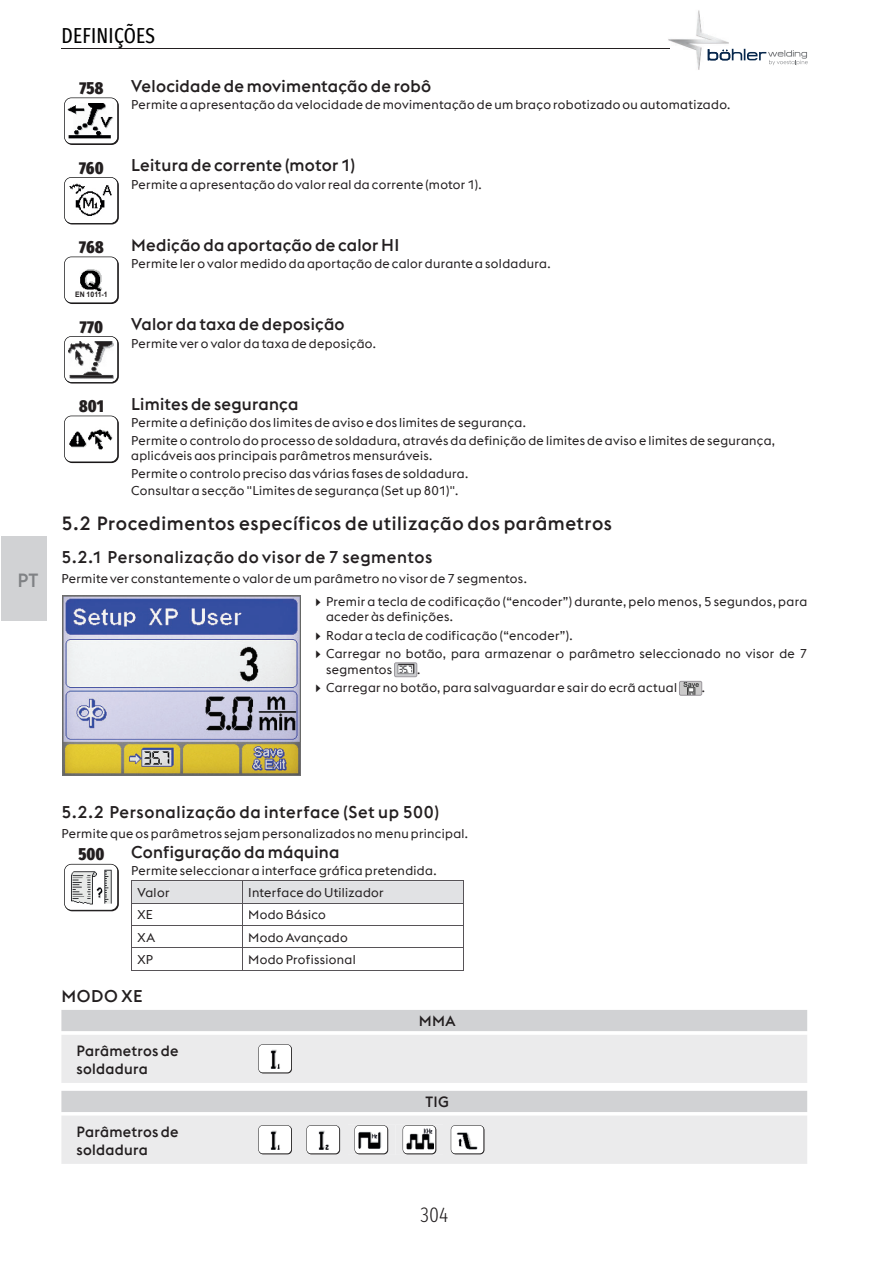
<style>
.page{position:relative;width:893px;height:1263px;background:#fff}
.page>*{position:absolute;margin:0;border:0;box-sizing:border-box;transform-origin:0 0}
.t1{font:extra-condensed 21.15px "Fira Sans";letter-spacing:.01em;color:#000001}
.t2{font:300 extra-condensed 21.15px "Fira Sans";color:#231f20}
.t3{font:500 19.05px "voestalpine";letter-spacing:.03em;color:#231f20}
.t4{font:500 19.05px "voestalpine";color:#808285}
.t5{font:500 16.95px "voestalpine";letter-spacing:.015em;color:#231f20}
.t6{font:500 16.95px "voestalpine";letter-spacing:.035em;color:#231f20}
.t7{font:900 extra-condensed 16.95px "Fira Sans";letter-spacing:.01em;color:#231f20}
.t8{font:500 14.85px/18.1px "voestalpine";letter-spacing:.02em;color:#231f20}
.t9{font:12.75px/17.4px "voestalpine";letter-spacing:.025em;color:#231f20}
.t10{font:700 7.5px "Arial";color:#231f20;scale:.92 1}
</style>
<div class="page">
<hr style="left:61px;top:48px;width:608px;height:1px;background:#231f20">
<img style="left:668px;top:10px;width:61px;height:60px">
<svg style="left:708px;top:49px;width:100px;height:16px"></svg>
<div style="left:1px;top:537px;width:45px;height:84px;background:#d1d2d4"></div>
<div style="left:61px;top:1010px;width:746px;height:21px;background:#d1d2d4"></div>
<div style="left:61px;top:1091px;width:746px;height:21px;background:#d1d2d4"></div>
<svg style="left:65px;top:98px;width:54px;height:47px"></svg>
<svg style="left:64px;top:98px;width:54px;height:46px"></svg>
<img style="left:68px;top:103px;width:46px;height:36px">
<svg style="left:64px;top:177px;width:54px;height:47px"></svg>
<img style="left:68px;top:183px;width:46px;height:36px">
<svg style="left:65px;top:257px;width:54px;height:47px"></svg>
<svg style="left:64px;top:257px;width:54px;height:46px"></svg>
<img style="left:68px;top:262px;width:46px;height:37px">
<svg style="left:65px;top:337px;width:54px;height:47px"></svg>
<svg style="left:64px;top:336px;width:54px;height:47px"></svg>
<img style="left:69px;top:342px;width:44px;height:36px">
<svg style="left:65px;top:416px;width:54px;height:47px"></svg>
<svg style="left:64px;top:416px;width:54px;height:46px"></svg>
<img style="left:68px;top:421px;width:46px;height:37px">
<img style="left:63px;top:596px;width:238px;height:180px">
<img style="left:394px;top:663px;width:23px;height:14px">
<div style="left:394px;top:663px;width:23px;height:14px;border:1px solid #9b979d;border-radius:2px"></div>
<img style="left:679px;top:681px;width:23px;height:14px">
<div style="left:679px;top:681px;width:23px;height:14px;border:1px solid #9b979d;border-radius:2px"></div>
<svg style="left:65px;top:865px;width:54px;height:46px"></svg>
<svg style="left:64px;top:864px;width:54px;height:46px"></svg>
<img style="left:68px;top:869px;width:46px;height:37px">
<svg style="left:131px;top:880px;width:333px;height:1px"></svg>
<hr style="left:131px;top:970px;width:111px;height:1px;background:#575357">
<svg style="left:131px;top:881px;width:333px;height:89px"></svg>
<hr style="left:242px;top:970px;width:222px;height:1px;background:#575357">
<div style="left:137px;top:888px;width:32px;height:9px;background:#e1e2e4"></div>
<div style="left:249px;top:888px;width:134px;height:9px;background:#e1e2e4"></div>
<div style="left:138px;top:910px;width:14px;height:9px;background:#fff"></div>
<div style="left:249px;top:910px;width:76px;height:10px;background:#fff"></div>
<div style="left:138px;top:933px;width:17px;height:9px;background:#fff"></div>
<div style="left:249px;top:933px;width:98px;height:10px;background:#fff"></div>
<div style="left:138px;top:955px;width:15px;height:9px;background:#fff"></div>
<div style="left:249px;top:955px;width:106px;height:9px;background:#fff"></div>
<img style="left:251px;top:1044px;width:48px;height:30px">
<svg style="left:259px;top:1045px;width:33px;height:28px"></svg>
<svg style="left:258px;top:1044px;width:33px;height:29px"></svg>
<img style="left:260px;top:1048px;width:29px;height:22px">
<img style="left:251px;top:1125px;width:241px;height:30px">
<svg style="left:259px;top:1126px;width:33px;height:28px"></svg>
<svg style="left:258px;top:1125px;width:33px;height:29px"></svg>
<img style="left:260px;top:1129px;width:29px;height:22px">
<svg style="left:306px;top:1125px;width:34px;height:29px"></svg>
<img style="left:309px;top:1129px;width:28px;height:22px">
<svg style="left:354px;top:1125px;width:34px;height:29px"></svg>
<img style="left:357px;top:1129px;width:28px;height:22px">
<svg style="left:403px;top:1125px;width:33px;height:29px"></svg>
<img style="left:405px;top:1129px;width:28px;height:22px">
<svg style="left:451px;top:1125px;width:33px;height:29px"></svg>
<img style="left:453px;top:1129px;width:28px;height:22px">
<h2 class="t4" style="left:18px;top:568px;width:22px">PT</h2>
<h1 class="t1" style="left:62px;top:23px;width:95px">DEFINIÇÕES</h1>
<h3 class="t7" style="left:79px;top:78px;width:25px">758</h3>
<h3 class="t5" style="left:131px;top:75px;width:301px">Velocidade de movimentação de robô</h3>
<p class="t9" style="left:131px;top:96px;width:601px">Permite a apresentação da velocidade de movimentação de um braço robotizado ou automatizado.</p>
<h3 class="t7" style="left:79px;top:158px;width:26px">760</h3>
<h3 class="t5" style="left:131px;top:154px;width:225px">Leitura de corrente (motor 1)</h3>
<p class="t9" style="left:131px;top:175px;width:352px">Permite a apresentação do valor real da corrente (motor 1).</p>
<h3 class="t7" style="left:79px;top:237px;width:26px">768</h3>
<p class="t10" style="left:75px;top:291px;width:37px">EN 1011-1</p>
<h3 class="t5" style="left:131px;top:234px;width:270px">Medição da aportação de calor HI</h3>
<p class="t9" style="left:131px;top:255px;width:421px">Permite ler o valor medido da aportação de calor durante a soldadura.</p>
<h3 class="t7" style="left:80px;top:317px;width:25px">770</h3>
<h3 class="t5" style="left:131px;top:314px;width:215px">Valor da taxa de deposição</h3>
<p class="t9" style="left:131px;top:334px;width:246px">Permite ver o valor da taxa de deposição.</p>
<h3 class="t7" style="left:79px;top:396px;width:26px">801</h3>
<h3 class="t5" style="left:131px;top:393px;width:169px">Limites de segurança</h3>
<p class="t9" style="left:131px;top:414px;width:645px">Permite a definição dos limites de aviso e dos limites de segurança.<br>Permite o controlo do processo de soldadura, através da definição de limites de aviso e limites de segurança,</p>
<p class="t9" style="left:131px;top:447px;width:339px">aplicáveis aos principais parâmetros mensuráveis.<br>Permite o controlo preciso das várias fases de soldadura.<br>Consultar a secção "Limites de segurança (Set up 801)".</p>
<h2 class="t3" style="left:61px;top:511px;width:552px">5.2 Procedimentos específicos de utilização dos parâmetros</h2>
<h3 class="t6" style="left:61px;top:546px;width:372px">5.2.1 Personalização do visor de 7 segmentos</h3>
<p class="t9" style="left:326px;top:568px;width:483px;line-height:22.4px;text-indent:-265px">Permite ver constantemente o valor de um parâmetro no visor de 7 segmentos.<br>Premir a tecla de codificação (“encoder”) durante, pelo menos, 5 segundos, para</p>
<p class="t9" style="left:326px;top:607px;width:483px;line-height:18.6px">aceder às definições.<br>Rodar a tecla de codificação (“encoder”).<br>Carregar no botão, para armazenar o parâmetro seleccionado no visor de 7</p>
<p class="t9" style="left:326px;top:661px;width:68px">segmentos</p>
<p class="t9" style="left:326px;top:660px;width:352px;line-height:18.6px;text-indent:91px">.<br>Carregar no botão, para salvaguardar e sair do ecrã actual</p>
<p class="t9" style="left:702px;top:679px;width:5px">.</p>
<h3 class="t6" style="left:61px;top:801px;width:379px">5.2.2 Personalização da interface (Set up 500)</h3>
<p class="t9" style="left:61px;top:825px;width:408px">Permite que os parâmetros sejam personalizados no menu principal.</p>
<h3 class="t7" style="left:78px;top:845px;width:28px">500</h3>
<h3 class="t5" style="left:131px;top:841px;width:210px">Configuração da máquina</h3>
<p class="t9" style="left:137px;top:859px;width:301px;line-height:22.5px;text-indent:-6px">Permite seleccionar a interface gráfica pretendida.<br>Valor</p>
<p class="t9" style="left:248px;top:884px;width:137px">Interface do Utilizador</p>
<p class="t9" style="left:137px;top:906px;width:17px">XE</p>
<p class="t9" style="left:248px;top:906px;width:79px">Modo Básico</p>
<p class="t9" style="left:137px;top:928px;width:19px">XA</p>
<p class="t9" style="left:248px;top:928px;width:101px">Modo Avançado</p>
<p class="t9" style="left:137px;top:951px;width:17px">XP</p>
<p class="t9" style="left:248px;top:951px;width:109px">Modo Profissional</p>
<h3 class="t5" style="left:61px;top:985px;width:83px">MODO XE</h3>
<p class="t8" style="left:76px;top:1041px;width:104px">Parâmetros de soldadura</p>
<p class="t8" style="left:76px;top:1122px;width:104px">Parâmetros de soldadura</p>
<p class="t8" style="left:419px;top:1012px;width:38px">MMA</p>
<p class="t8" style="left:426px;top:1093px;width:25px">TIG</p>
<h1 class="t2" style="left:420px;top:1202px;width:29px">304</h1>
</div>
